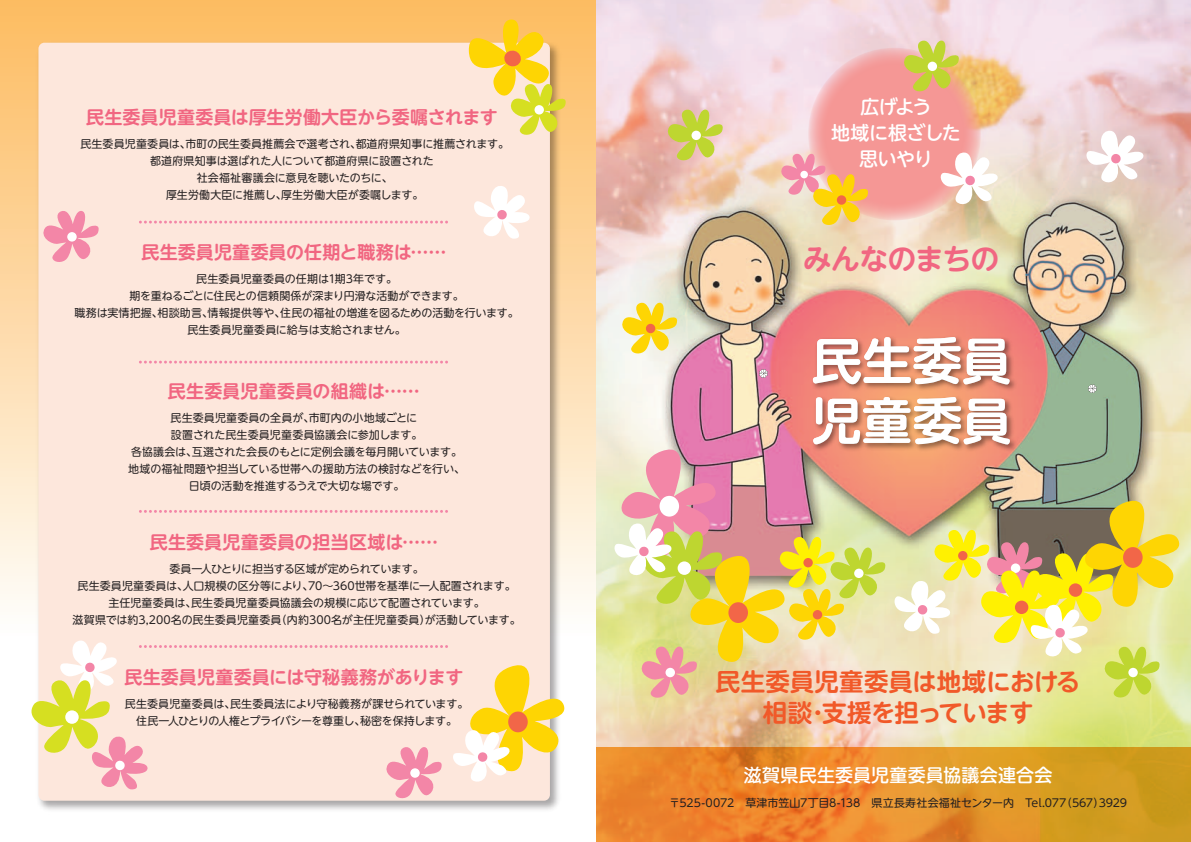
<style>
.page{position:relative;width:1191px;height:842px;background:#fff}
.page>*{position:absolute;margin:0;border:0;box-sizing:border-box;transform-origin:0 0}
.t1{font:700 50px/60px "UD Shin M Go Pr 6 De";color:#fff}
.t2{font:700 29px "UD Shin M Go Pr 6 De";letter-spacing:-.04em;color:#f16681}
.t3{font:700 24.5px/31.7px "UD Shin M Go Pr 6 De";letter-spacing:-.01em;color:#f15929;text-align:center}
.t4{font:500 19px/26px "UD Shin M Go Pr 6";letter-spacing:-.035em;color:#fff;text-align:center}
.t5{font:700 18px "UD Shin M Go Pr 6 De";letter-spacing:.005em;color:#f16681}
.t6{font:500 18px "UD Shin M Go Pr 6";letter-spacing:.01em;color:#fff}
.t7{font:11px "UD Shin M Go Pr 6";letter-spacing:-.005em;color:#231f20}
.t8{font:11px/17px "UD Shin M Go Pr 6";letter-spacing:-.025em;color:#231f20}
.t9{font:11px "UD Shin M Go Pr 6";letter-spacing:-.05em;color:#231f20}
.t10{font:11px "UD Shin M Go Pr 6";letter-spacing:-.035em;color:#231f20}
</style>
<div class="page">
<div style="left:0;top:0;width:596px;height:842px;background:linear-gradient(to bottom,#fdbe66,#fff)"></div>
<img style="left:34px;top:38px;width:529px;height:776px">
<div style="left:38px;top:43px;width:512px;height:758px;background:#fde7dc;border-radius:6px"></div>
<img style="left:596px;top:0;width:595px;height:748px">
<svg style="left:808px;top:48px;width:173px;height:172px;background:#f49d9a"></svg>
<svg style="left:596px;top:748px;width:595px;height:94px;background:#e38f27"></svg>
<img style="left:807px;top:332px;width:214px;height:108px">
<svg style="left:43px;top:211px;width:56px;height:51px"></svg>
<div style="left:67px;top:232px;width:10px;height:10px;background:#fff;border-radius:50%"></div>
<svg style="left:474px;top:186px;width:56px;height:53px"></svg>
<svg style="left:938px;top:151px;width:62px;height:56px"></svg>
<svg style="left:1084px;top:130px;width:62px;height:55px"></svg>
<svg style="left:663px;top:108px;width:61px;height:54px;background:#d7ca7e"></svg>
<div style="left:691px;top:131px;width:10px;height:9px;background:#fff;border-radius:50%"></div>
<svg style="left:618px;top:301px;width:61px;height:54px"></svg>
<div style="left:646px;top:324px;width:9px;height:9px;background:#f26648;border-radius:50%"></div>
<svg style="left:777px;top:152px;width:93px;height:75px;background:#f4c08e"></svg>
<div style="left:837px;top:195px;width:9px;height:10px;background:#f26648;border-radius:50%"></div>
<svg style="left:468px;top:19px;width:99px;height:118px"></svg>
<svg style="left:899px;top:39px;width:61px;height:54px;background:#dbc273"></svg>
<div style="left:927px;top:62px;width:10px;height:9px;background:#fff;border-radius:50%"></div>
<svg style="left:140px;top:221px;width:307px;height:3px"></svg>
<svg style="left:140px;top:361px;width:307px;height:3px"></svg>
<svg style="left:140px;top:510px;width:307px;height:3px"></svg>
<svg style="left:25px;top:639px;width:543px;height:161px"></svg>
<img style="left:612px;top:440px;width:571px;height:259px">
<svg style="left:1088px;top:384px;width:8px;height:9px"></svg>
<svg style="left:759px;top:369px;width:8px;height:9px"></svg>
<p class="t5" style="left:86px;top:102px;width:413px">民生委員児童委員は厚生労働大臣から委嘱されます</p>
<p class="t7" style="left:356px;top:135px;width:155px">都道府県知事に推薦されます。</p>
<p class="t7" style="left:185px;top:135px;width:177px">市町の民生委員推薦会で選考され、</p>
<p class="t7" style="left:80px;top:135px;width:112px">民生委員児童委員は、</p>
<p class="t7" style="left:150px;top:152px;width:285px">都道府県知事は選ばれた人について都道府県に設置された</p>
<p class="t7" style="left:197px;top:169px;width:197px">社会福祉審議会に意見を聴いたのちに、</p>
<p class="t7" style="left:281px;top:186px;width:144px">厚生労働大臣が委嘱します。</p>
<p class="t7" style="left:166px;top:186px;width:122px">厚生労働大臣に推薦し、</p>
<p class="t5" style="left:141px;top:237px;width:306px">民生委員児童委員の任期と職務は......</p>
<p class="t7" style="left:196px;top:270px;width:202px">民生委員児童委員の任期は期1 3年です。</p>
<p class="t7" style="left:129px;top:287px;width:336px">期を重ねるごとに住民との信頼関係が深まり円滑な活動ができます。</p>
<p class="t7" style="left:280px;top:304px;width:240px">住民の福祉の増進を図るための活動を行います。</p>
<p class="t7" style="left:75px;top:304px;width:90px">職務は実情把握、</p>
<p class="t7" style="left:207px;top:304px;width:79px">情報提供等や、</p>
<p class="t7" style="left:157px;top:304px;width:57px">相談助言、</p>
<p class="t7" style="left:187px;top:321px;width:220px">民生委員児童委員に給与は支給されません。</p>
<p class="t5" style="left:168px;top:375px;width:253px">民生委員児童委員の組織は......</p>
<p class="t7" style="left:309px;top:409px;width:110px">市町内の小地域ごとに</p>
<p class="t7" style="left:171px;top:409px;width:145px">民生委員児童委員の全員が、</p>
<p class="t7" style="left:171px;top:426px;width:253px">設置された民生委員児童委員協議会に参加します。</p>
<p class="t7" style="left:192px;top:443px;width:272px">互選された会長のもとに定例会議を毎月開いています。</p>
<p class="t7" style="left:131px;top:443px;width:68px">各協議会は、</p>
<p class="t7" style="left:128px;top:460px;width:338px">地域の福祉問題や担当している世帯への援助方法の検討などを行い、</p>
<p class="t7" style="left:189px;top:477px;width:217px">日頃の活動を推進するうえで大切な場です。</p>
<p class="t5" style="left:150px;top:527px;width:290px">民生委員児童委員の担当区域は......</p>
<p class="t8" style="left:308px;top:560px;width:209px;text-indent:-138px">委員一人ひとりに担当する区域が定められています。<br>70～360世帯を基準に一人配置されます。</p>
<p class="t7" style="left:183px;top:577px;width:132px">人口規模の区分等により、</p>
<p class="t7" style="left:78px;top:577px;width:112px">民生委員児童委員は、</p>
<p class="t7" style="left:191px;top:594px;width:295px">民生委員児童委員協議会の規模に応じて配置されています。</p>
<p class="t7" style="left:109px;top:594px;width:89px">主任児童委員は、</p>
<p class="t7" style="left:276px;top:611px;width:156px">（内約300名が主任児童委員）</p>
<p class="t10" style="left:425px;top:611px;width:97px">が活動しています。</p>
<p class="t7" style="left:73px;top:611px;width:210px">滋賀県では約3,200名の民生委員児童委員</p>
<p class="t5" style="left:124px;top:662px;width:340px">民生委員児童委員には守秘義務があります</p>
<p class="t7" style="left:230px;top:695px;width:240px">民生委員法により守秘義務が課せられています。</p>
<p class="t7" style="left:125px;top:695px;width:112px">民生委員児童委員は、</p>
<p class="t9" style="left:136px;top:712px;width:231px">住民一人ひとりの人権とプライバシーを尊重し、</p>
<p class="t8" style="left:360px;top:712px;width:99px">秘密を保持します。</p>
<p class="t4" style="left:831px;top:93px;width:131px">広げよう<br>地域に根ざした思いやり</p>
<p class="t2" style="left:803px;top:235px;width:198px">みんなのまちの</p>
<p class="t1" style="left:811px;top:328px;width:201px">民生委員児童委員</p>
<p class="t3" style="left:716px;top:664px;width:366px">民生委員児童委員は地域における相談･支援を担っています</p>
<p class="t6" style="left:744px;top:760px;width:310px">滋賀県民生委員児童委員協議会連合会</p>
<p class="t7" style="left:1061px;top:793px;width:45px">)567(</p>
<p class="t7" style="left:669px;top:793px;width:399px">〒525-0072　草津市笠山7丁目8-138　県立長寿社会福祉センター内　Tel.077</p>
<p class="t7" style="left:1098px;top:793px;width:30px">3929</p>
</div>
